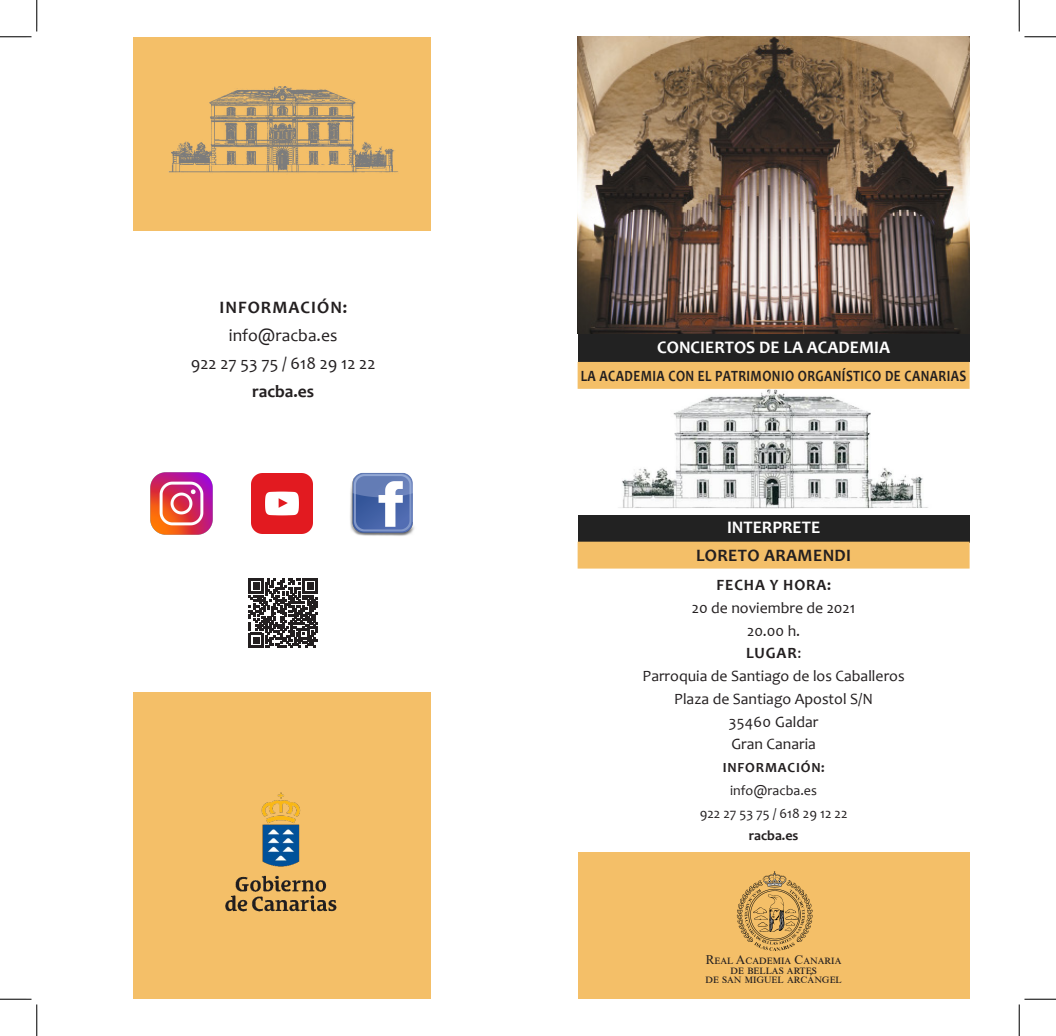
<style>
.page{position:relative;width:1056px;height:1036px;background:#fff}
.page>*{position:absolute;margin:0;border:0;box-sizing:border-box;transform-origin:0 0}
.cursos_de_la_academi{font:700 17.68px "Candara";color:#fff}
.t1{font:17.5px "Candara";color:#231f20}
.t2{font:700 17.5px "Candara";letter-spacing:.02em;color:#231f20}
.t3{font:700 17.5px "Candara";letter-spacing:.06em;color:#231f20}
.t4{font:15.75px "Candara";color:#231f20}
.t5{font:700 15.75px "Candara";letter-spacing:.03em;color:#231f20;scale:.83 1}
.t6{font:700 15.75px "Candara";letter-spacing:.06em;color:#231f20}
.t7{font:700 15.75px "Candara";letter-spacing:.03em;color:#231f20}
.t8{font:14px "Candara";color:#231f20}
.t9{font:700 14px "Candara";letter-spacing:.06em;color:#231f20}
.t10{font:13.12px "Times New Roman";color:#231f20}
.s1{font-weight:400}
</style>
<div class="page">
<div style="left:133px;top:37px;width:298px;height:194px;background:#f4bf68"></div>
<img style="left:168px;top:86px;width:230px;height:87px">
<div style="left:133px;top:693px;width:298px;height:306px;background:#f4bf68"></div>
<img style="left:618px;top:389px;width:310px;height:120px">
<img style="left:577px;top:37px;width:392px;height:297px">
<div style="left:577px;top:852px;width:392px;height:147px;background:#f4bf68"></div>
<div style="left:577px;top:515px;width:392px;height:27px;background:#222"></div>
<div style="left:578px;top:542px;width:390px;height:26px;background:#f4bf68"></div>
<div style="left:577px;top:542px;width:392px;height:27px;border:2px solid #f4bf68"></div>
<div style="left:577px;top:334px;width:392px;height:28px;background:#222"></div>
<img style="left:350px;top:472px;width:64px;height:64px">
<img style="left:150px;top:472px;width:63px;height:63px">
<img style="left:225px;top:793px;width:112px;height:119px">
<img style="left:252px;top:473px;width:60px;height:61px">
<img style="left:736px;top:871px;width:77px;height:80px">
<svg style="left:249px;top:579px;width:68px;height:68px"></svg>
<div style="left:578px;top:363px;width:390px;height:25px;background:#f4bf68"></div>
<div style="left:577px;top:362px;width:392px;height:27px;border:2px solid #f4bf68"></div>
<hr style="left:0;top:36px;width:32px;height:1px;background:#000">
<hr style="left:1024px;top:36px;width:32px;height:1px;background:#000">
<hr style="left:0;top:999px;width:32px;height:1px;background:#000">
<hr style="left:1024px;top:999px;width:32px;height:1px;background:#000">
<hr style="left:36px;top:0;width:1px;height:31px;background:#000">
<hr style="left:36px;top:1004px;width:1px;height:32px;background:#000">
<hr style="left:1019px;top:0;width:1px;height:31px;background:#000">
<hr style="left:1019px;top:1004px;width:1px;height:32px;background:#000">
<p class="t3" style="left:219px;top:296px;width:129px">INFORMACIÓN:</p>
<p class="t1" style="left:229px;top:324px;width:110px">info@racba.es</p>
<p class="t1" style="left:191px;top:352px;width:186px">922 27 53 75 / 618 29 12 22</p>
<p class="t2" style="left:252px;top:380px;width:64px">racba.es</p>
<p class="cursos_de_la_academi" style="left:657px;top:336px;width:234px">CONCIERTOS DE LA ACADEMIA</p>
<p class="t5" style="left:581px;top:366px;width:466px">LA ACADEMIA CON EL PATRIMONIO ORGANÍSTICO DE CANARIAS</p>
<p class="cursos_de_la_academi" style="left:727px;top:516px;width:95px">INTERPRETE</p>
<p class="t2" style="left:696px;top:544px;width:157px">LORETO ARAMENDI</p>
<p class="t6" style="left:716px;top:575px;width:116px">FECHA Y HORA:</p>
<p class="t4" style="left:692px;top:598px;width:165px">20 de noviembre de 2021</p>
<p class="t4" style="left:747px;top:620px;width:55px">20.00 h.</p>
<p class="t7" style="left:746px;top:643px;width:57px">LUGAR<span class="s1">:</span></p>
<p class="t4" style="left:642px;top:666px;width:263px">Parroquia de Santiago de los Caballeros</p>
<p class="t4" style="left:674px;top:689px;width:200px">Plaza de Santiago Apostol S/N</p>
<p class="t4" style="left:729px;top:711px;width:91px">35460 Galdar</p>
<p class="t4" style="left:731px;top:734px;width:86px">Gran Canaria</p>
<p class="t9" style="left:722px;top:759px;width:104px">INFORMACIÓN:</p>
<p class="t8" style="left:730px;top:781px;width:88px">info@racba.es</p>
<p class="t8" style="left:700px;top:804px;width:149px">922 27 53 75 / 618 29 12 22</p>
<p class="t9" style="left:749px;top:827px;width:51px">racba.es</p>
<p class="t10" style="left:706px;top:950px;width:137px">Real Academia Canaria</p>
<p class="t10" style="left:730px;top:960px;width:88px">de bellas artes</p>
<p class="t10" style="left:705px;top:969px;width:138px">de san miguel arcángel</p>
</div>
